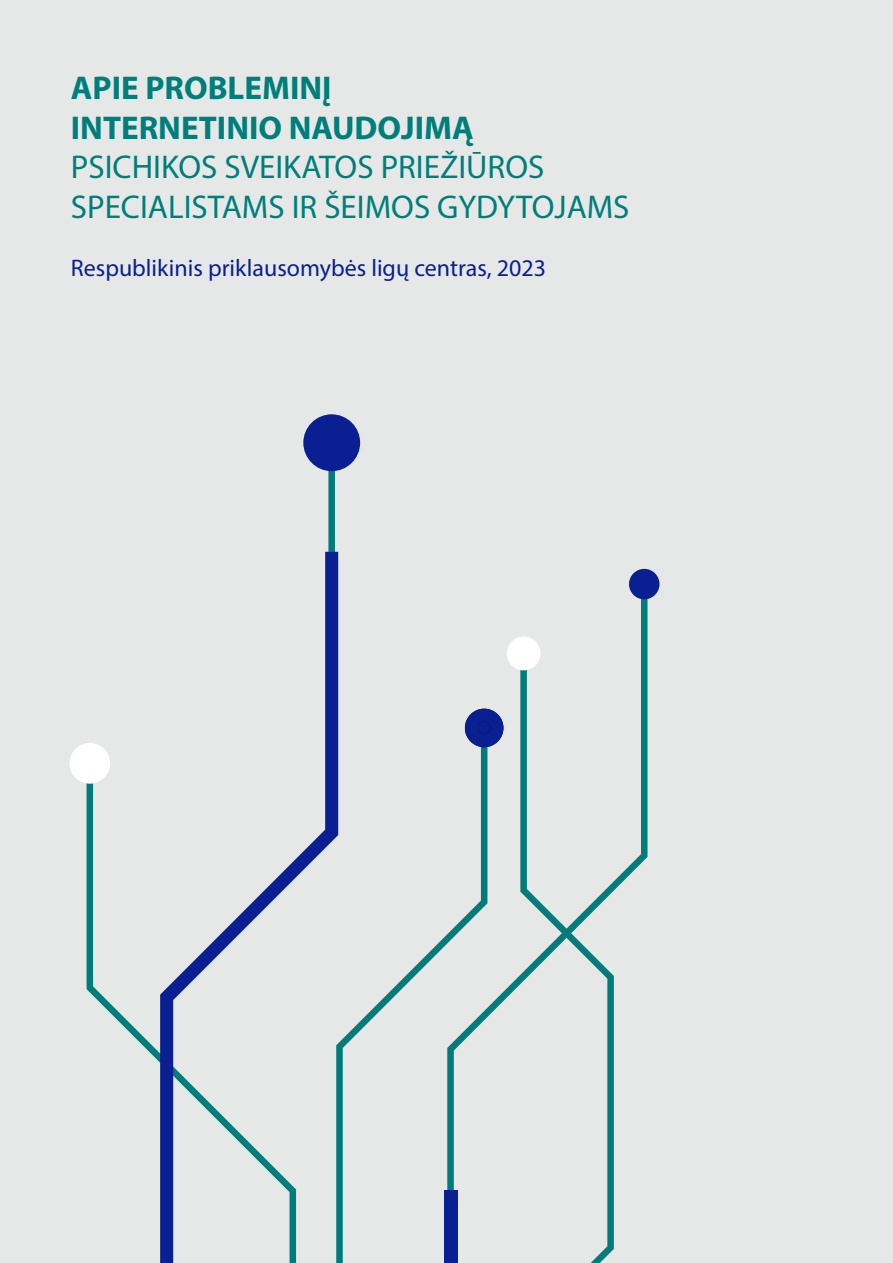
<style>
.page{position:relative;width:893px;height:1263px;background:#fff}
.page>*{position:absolute;margin:0;border:0;box-sizing:border-box;transform-origin:0 0}
.t1{font:33px/39.6px "Myriad Pro";color:#007e7a}
.t2{font:700 33px/39.6px "Myriad Pro";color:#007e7a}
.t3{font:24px "Myriad Pro";color:#0a1f91}
</style>
<div class="page">
<div style="left:1px;top:0;width:892px;height:1263px;background:#e6e8e8"></div>
<svg style="left:87px;top:784px;width:73px;height:279px"></svg>
<svg style="left:305px;top:454px;width:30px;height:98px"></svg>
<svg style="left:338px;top:728px;width:109px;height:535px"></svg>
<svg style="left:447px;top:599px;width:200px;height:664px"></svg>
<div style="left:444px;top:1190px;width:13px;height:73px;background:#0a1f91"></div>
<div style="left:303px;top:414px;width:57px;height:57px;background:#0a1f91;border-radius:50%"></div>
<svg style="left:465px;top:709px;width:38px;height:38px"></svg>
<div style="left:69px;top:743px;width:41px;height:41px;background:#fff;border-radius:50%"></div>
<svg style="left:507px;top:637px;width:33px;height:33px"></svg>
<svg style="left:629px;top:569px;width:30px;height:30px"></svg>
<svg style="left:160px;top:552px;width:178px;height:711px"></svg>
<p class="t2" style="left:71px;top:67px;width:404px">APIE PROBLEMINĮ<br>INTERNETINIO NAUDOJIMĄ</p>
<p class="t1" style="left:71px;top:147px;width:560px">PSICHIKOS SVEIKATOS PRIEŽIŪROS<br>SPECIALISTAMS IR ŠEIMOS GYDYTOJAMS</p>
<p class="t3" style="left:71px;top:253px;width:477px">Respublikinis priklausomybės ligų centras, 2023</p>
</div>
